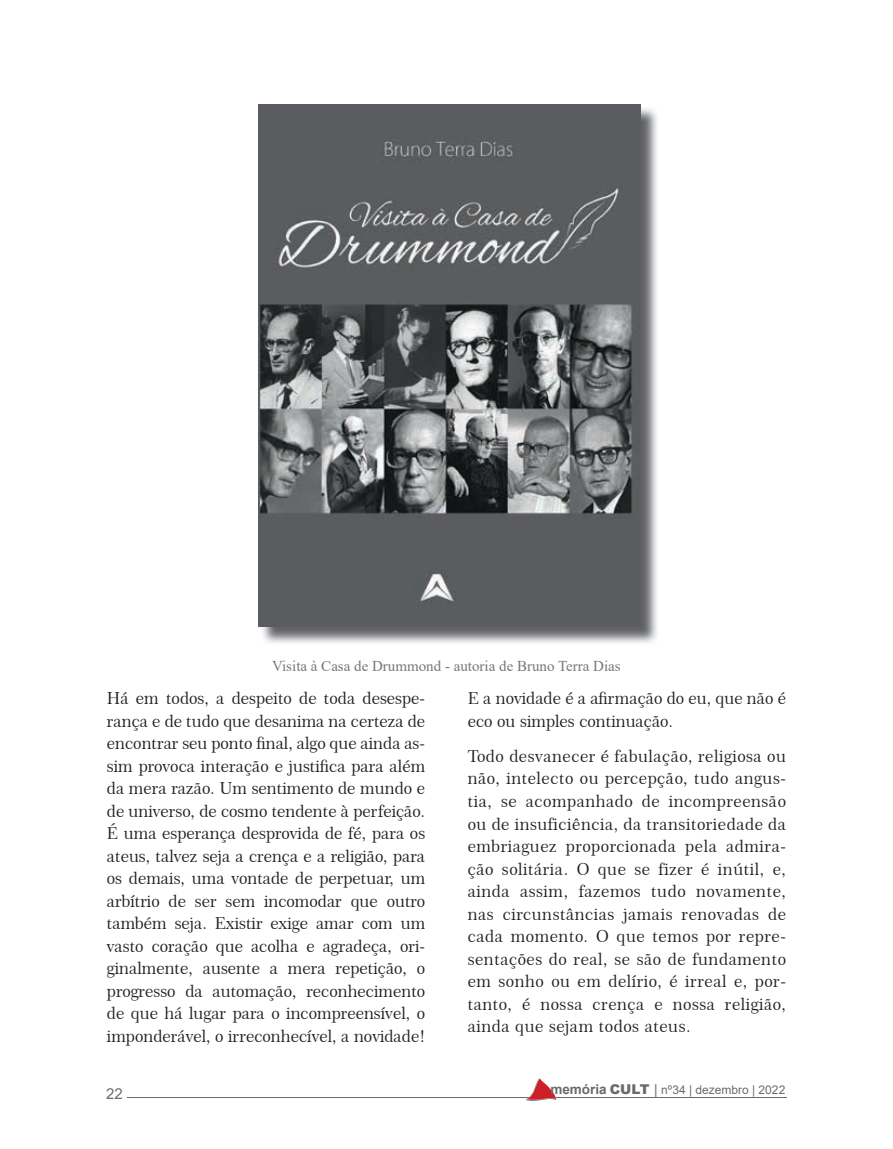
<style>
.page{position:relative;width:893px;height:1149px;background:#fff}
.page>*{position:absolute;margin:0;border:0;box-sizing:border-box;transform-origin:0 0}
.t1{font:16.5px/22.5px "Century 751 BT Roman No 2 B";color:#231f20;text-align:justify}
.t2{font:15px "Times New Roman";color:#75797b}
.t3{font:15px "Arial";color:#6b6b6e}
.t4{font:12px "Arial";color:#6b6b6e}
.s1{font-weight:700;font-size:13.5px}
.s2{font-weight:900;font-size:13.5px}
.s3{font-size:13.5px}
</style>
<div class="page">
<hr style="left:127px;top:1096px;width:660px;height:1px;background:#6b6b6e">
<svg style="left:526px;top:1078px;width:31px;height:22px"></svg>
<img style="left:260px;top:107px;width:397px;height:536px">
<img style="left:258px;top:105px;width:382px;height:521px">
<p class="t2" style="left:272px;top:655px;width:350px">Visita à Casa de Drummond - autoria de Bruno Terra Dias</p>
<p class="t1" style="left:107px;top:686px;width:320px">Há em todos, a despeito de toda desespe&shy;rança e de tudo que desanima na certeza de encontrar seu ponto final, algo que ainda as&shy;sim provoca interação e justifica para além da mera razão. Um sentimento de mundo e de universo, de cosmo tendente à perfeição.<br>É uma esperança desprovida de fé, para os ateus, talvez seja a crença e a religião, para os demais, uma vontade de perpetuar, um arbítrio de ser sem incomodar que outro também seja. Existir exige amar com um vasto coração que acolha e agradeça, ori&shy;ginalmente, ausente a mera repetição, o progresso da automação, reconhecimento de que há lugar para o incompreensível, o imponderável, o irreconhecível, a novidade!</p>
<p class="t1" style="left:468px;top:686px;width:320px">E a novidade é a afirmação do eu, que não é eco ou simples continuação.</p>
<p class="t1" style="left:468px;top:744px;width:320px">Todo desvanecer é fabulação, religiosa ou não, intelecto ou percepção, tudo angus&shy;tia, se acompanhado de incompreensão ou de insuficiência, da transitoriedade da embriaguez proporcionada pela admira&shy;ção solitária. O que se fizer é inútil, e, ainda assim, fazemos tudo novamente, nas circunstâncias jamais renovadas de cada momento. O que temos por repre&shy;sentações do real, se são de fundamento em sonho ou em delírio, é irreal e, por&shy;tanto, é nossa crença e nossa religião, ainda que sejam todos ateus.</p>
<p class="t3" style="left:106px;top:1082px;width:18px">22</p>
<p class="t4" style="left:550px;top:1080px;width:236px"><span class="s1">memória</span> <span class="s2">CULT</span> <span class="s3">|</span> nº34 | dezembro | 2022</p>
</div>
